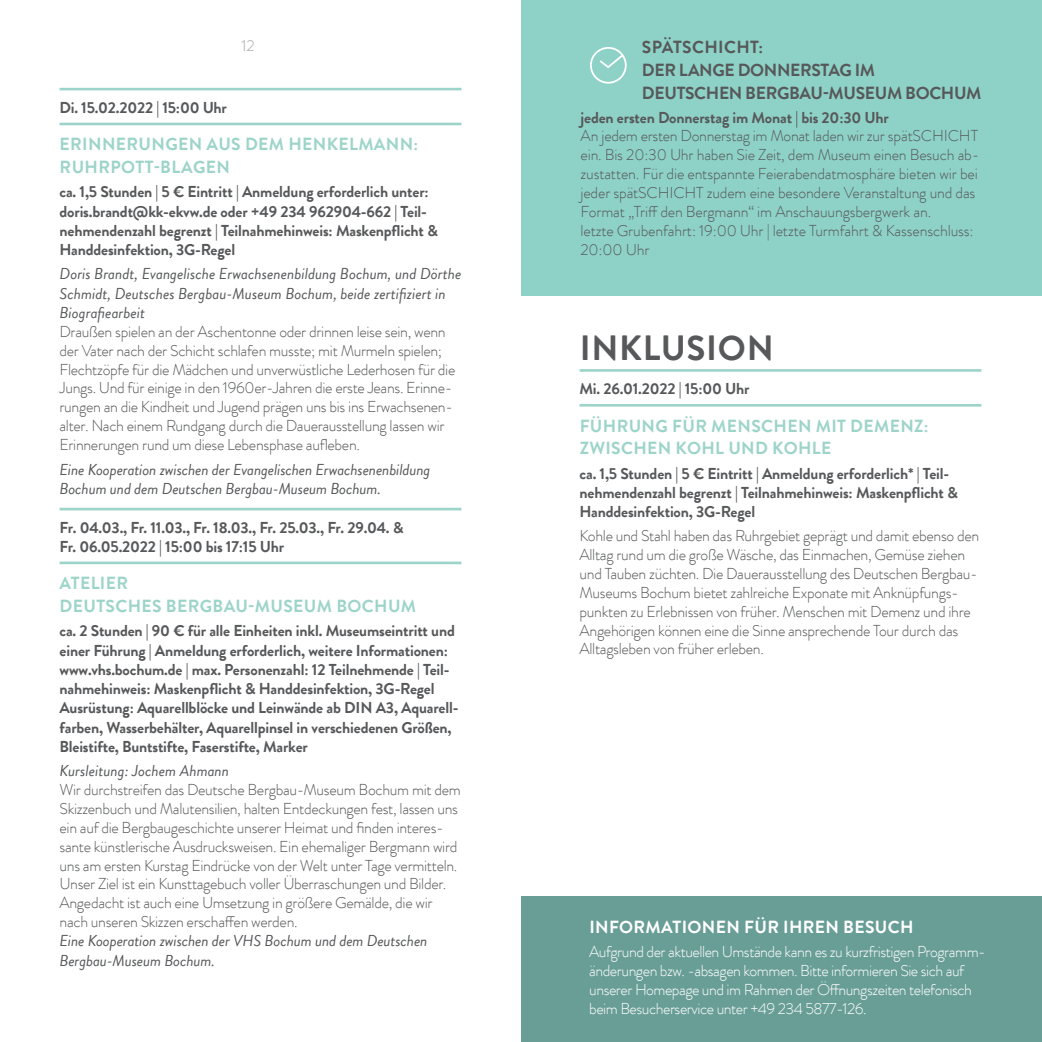
<style>
.page{position:relative;width:1042px;height:1042px;background:#fff}
.page>*{position:absolute;margin:0;border:0;box-sizing:border-box;transform-origin:0 0}
.t1{font:700 35px "Brandon Grotesque Office";letter-spacing:.02em;color:#57585a}
.t2{font:700 17.5px/22.8px "Brandon Grotesque Office";letter-spacing:.02em;color:#9dd4ca}
.t3{font:700 17.5px/22.8px "Brandon Grotesque Office";letter-spacing:-.02em;color:#57585a}
.t4{font:700 17.5px "Brandon Grotesque Office";letter-spacing:.02em;color:#fff}
.t5{font:300 15.75px/18.9px "Brandon Grotesque Office";letter-spacing:-.02em;color:#57585a}
.t6{font:700 15.75px/19.2px "Brandon Grotesque Office";letter-spacing:-.01em;color:#57585a}
.t7{font:italic 15.75px/19.2px "Brandon Grotesque Office";letter-spacing:-.01em;color:#57585a}
.t8{font:300 15.75px/18.9px "Brandon Grotesque Office";letter-spacing:-.03em;color:#fff}
.t9{font:300 15.75px "Brandon Grotesque Office";color:#a7a8ac}
</style>
<div class="page">
<hr style="left:60px;top:88px;width:401px;height:2px;background:#9dd4ca">
<hr style="left:60px;top:123px;width:401px;height:2px;background:#9dd4ca">
<hr style="left:60px;top:508px;width:401px;height:2px;background:#9dd4ca">
<hr style="left:60px;top:561px;width:401px;height:3px;background:#9dd4ca">
<div style="left:521px;top:897px;width:521px;height:145px;background:#699e97"></div>
<hr style="left:579px;top:369px;width:402px;height:3px;background:#9dd4ca">
<hr style="left:579px;top:404px;width:402px;height:2px;background:#9dd4ca">
<div style="left:521px;top:0;width:521px;height:296px;background:#8ed2c7"></div>
<svg style="left:590px;top:47px;width:37px;height:37px"></svg>
<p class="t9" style="left:241px;top:35px;width:15px">12</p>
<p class="t6" style="left:60px;top:98px;width:169px">Di. 15.02.2022 | 15:00 Uhr</p>
<p class="t2" style="left:60px;top:133px;width:360px">ERINNERUNGEN AUS DEM HENKELMANN:<br>RUHRPOTT-BLAGEN</p>
<p class="t6" style="left:60px;top:182px;width:380px">ca. 1,5 Stunden | 5 € Eintritt | Anmeldung erforderlich unter: doris.brandt@kk-ekvw.de oder +49 234 962904-662 | Teil&shy;nehmendenzahl begrenzt | Teilnahmehinweis: Maskenpflicht &amp; Handdesinfektion, 3G-Regel</p>
<p class="t7" style="left:60px;top:265px;width:403px">Doris Brandt, Evangelische Erwachsenenbildung Bochum, und Dörthe<br>Schmidt, Deutsches Bergbau-Museum Bochum, beide zertifiziert in<br>Biografiearbeit</p>
<p class="t5" style="left:60px;top:322px;width:397px">Draußen spielen an der Aschentonne oder drinnen leise sein, wenn der Vater nach der Schicht schlafen musste; mit Murmeln spielen; Flechtzöpfe für die Mädchen und unverwüstliche Lederhosen für die Jungs. Und für einige in den 1960er-Jahren die erste Jeans. Erinne&shy;rungen an die Kindheit und Jugend prägen uns bis ins Erwachsenen&shy;alter. Nach einem Rundgang durch die Dauerausstellung lassen wir Erinnerungen rund um diese Lebensphase aufleben.</p>
<p class="t7" style="left:60px;top:460px;width:372px">Eine Kooperation zwischen der Evangelischen Erwachsenenbildung<br>Bochum und dem Deutschen Bergbau-Museum Bochum.</p>
<p class="t6" style="left:60px;top:518px;width:346px">Fr. 04.03., Fr. 11.03., Fr. 18.03., Fr. 25.03., Fr. 29.04. &amp;<br>Fr. 06.05.2022 | 15:00 bis 17:15 Uhr</p>
<p class="t2" style="left:60px;top:572px;width:358px">ATELIER<br>DEUTSCHES BERGBAU-MUSEUM BOCHUM</p>
<p class="t6" style="left:60px;top:621px;width:400px">ca. 2 Stunden | 90 € für alle Einheiten inkl. Museumseintritt und einer Führung | Anmeldung erforderlich, weitere Informationen: www.vhs.bochum.de | max. Personenzahl: 12 Teilnehmende | Teil&shy;nahmehinweis: Maskenpflicht &amp; Handdesinfektion, 3G-Regel Ausrüstung: Aquarellblöcke und Leinwände ab DIN A3, Aquarell&shy;farben, Wasserbehälter, Aquarellpinsel in verschiedenen Größen, Bleistifte, Buntstifte, Faserstifte, Marker</p>
<p class="t7" style="left:60px;top:761px;width:171px">Kursleitung: Jochem Ahmann</p>
<p class="t5" style="left:60px;top:780px;width:403px">Wir durchstreifen das Deutsche Bergbau-Museum Bochum mit dem Skizzenbuch und Malutensilien, halten Entdeckungen fest, lassen uns ein auf die Bergbaugeschichte unserer Heimat und finden interes&shy;sante künstlerische Ausdrucksweisen. Ein ehemaliger Bergmann wird uns am ersten Kurstag Eindrücke von der Welt unter Tage vermitteln.<br>Unser Ziel ist ein Kunsttagebuch voller Überraschungen und Bilder.<br>Angedacht ist auch eine Umsetzung in größere Gemälde, die wir nach unseren Skizzen erschaffen werden.</p>
<p class="t7" style="left:60px;top:932px;width:369px">Eine Kooperation zwischen der VHS Bochum und dem Deutschen<br>Bergbau-Museum Bochum.</p>
<p class="t3" style="left:642px;top:36px;width:341px">SPÄTSCHICHT:<br>DER LANGE DONNERSTAG IM<br>DEUTSCHEN BERGBAU-MUSEUM BOCHUM</p>
<p class="t6" style="left:580px;top:108px;width:310px">jeden ersten Donnerstag im Monat | bis 20:30 Uhr</p>
<p class="t5" style="left:580px;top:127px;width:400px">An jedem ersten Donnerstag im Monat laden wir zur spätSCHICHT ein. Bis 20:30 Uhr haben Sie Zeit, dem Museum einen Besuch ab&shy;zustatten. Für die entspannte Feierabendatmosphäre bieten wir bei jeder spätSCHICHT zudem eine besondere Veranstaltung und das Format „Triff den Bergmann“ im Anschauungsbergwerk an.<br>letzte Grubenfahrt: 19:00 Uhr | letzte Turmfahrt &amp; Kassenschluss:<br>20:00 Uhr</p>
<h1 class="t1" style="left:580px;top:323px;width:195px">INKLUSION</h1>
<p class="t6" style="left:579px;top:379px;width:171px">Mi. 26.01.2022 | 15:00 Uhr</p>
<p class="t2" style="left:580px;top:414px;width:350px">FÜHRUNG FÜR MENSCHEN MIT DEMENZ:<br>ZWISCHEN KOHL UND KOHLE</p>
<p class="t6" style="left:579px;top:464px;width:380px">ca. 1,5 Stunden | 5 € Eintritt | Anmeldung erforderlich* | Teil&shy;nehmendenzahl begrenzt | Teilnahmehinweis: Maskenpflicht &amp;<br>Handdesinfektion, 3G-Regel</p>
<p class="t5" style="left:579px;top:526px;width:401px">Kohle und Stahl haben das Ruhrgebiet geprägt und damit ebenso den Alltag rund um die große Wäsche, das Einmachen, Gemüse ziehen und Tauben züchten. Die Dauerausstellung des Deutschen Bergbau-Museums Bochum bietet zahlreiche Exponate mit Anknüpfungs&shy;punkten zu Erlebnissen von früher. Menschen mit Demenz und ihre Angehörigen können eine die Sinne ansprechende Tour durch das Alltagsleben von früher erleben.</p>
<p class="t4" style="left:589px;top:915px;width:326px">INFORMATIONEN FÜR IHREN BESUCH</p>
<p class="t8" style="left:589px;top:942px;width:398px">Aufgrund der aktuellen Umstände kann es zu kurzfristigen Programm&shy;änderungen bzw. -absagen kommen. Bitte informieren Sie sich auf unserer Homepage und im Rahmen der Öffnungszeiten telefonisch beim Besucherservice unter +49 234 5877-126.</p>
</div>
